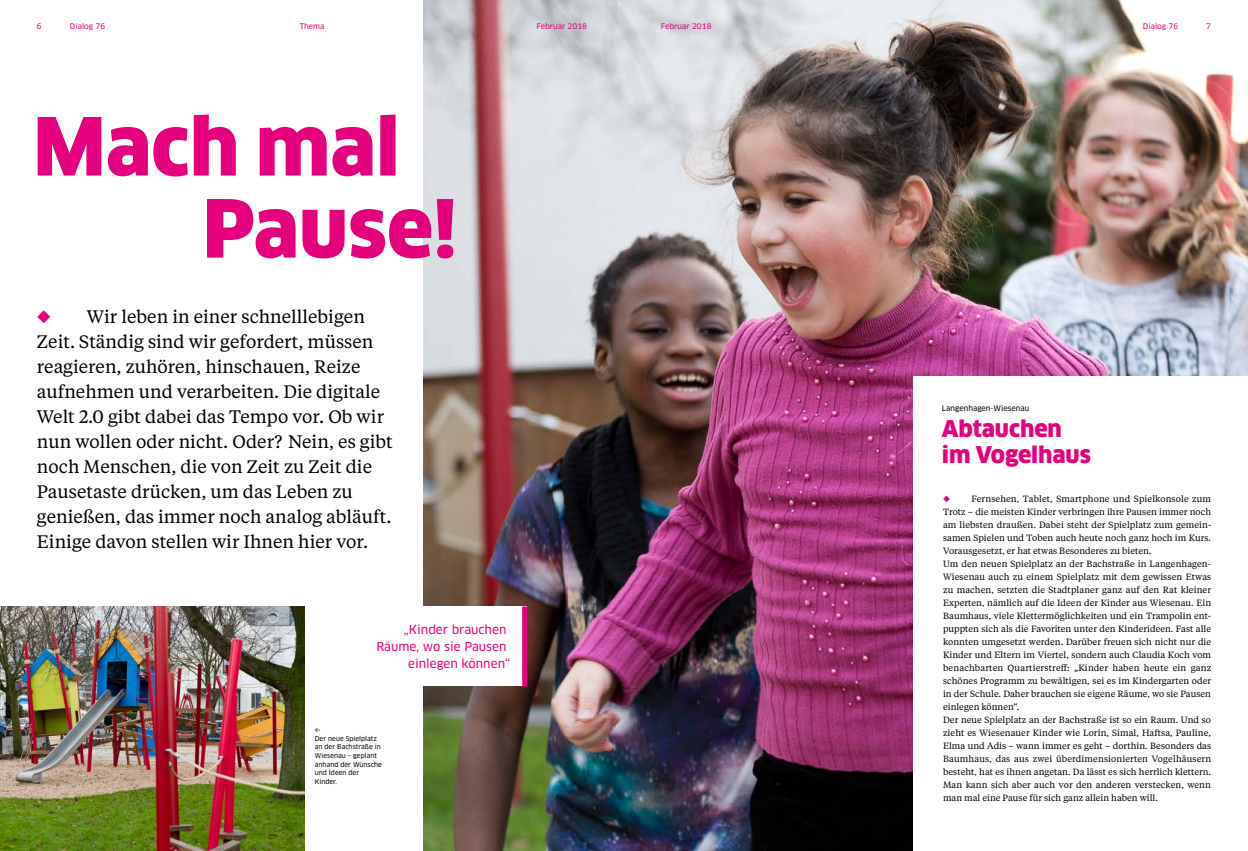
<style>
.page{position:relative;width:1248px;height:851px;background:#fff}
.page>*{position:absolute;margin:0;border:0;box-sizing:border-box;transform-origin:0 0}
.t1{font:900 78px/82px "Clan Pro";color:#e5007d}
.t2{font:900 22.5px/26px "Clan Pro";color:#e5007d}
.t3{font:18px/25px "Tiempos Text";color:#000}
.t4{font:12px "Clan Pro News";color:#e5007d}
.t5{font:9px/13px "Tiempos Text";letter-spacing:.005em;color:#000}
.t6{font:7.5px "Clan Pro News";color:#e5007d}
.t7{font:7.5px "Clan Pro News";color:#000}
.t8{font:6.5px/8.7px "Clan Pro News";color:#000}
.t9{font:6.5px "Calibri";color:#000}
.s1{color:#e5007d}
</style>
<div class="page">
<img style="left:423px;top:0;width:824px;height:850px">
<img style="left:0;top:606px;width:304px;height:244px">
<div style="left:913px;top:376px;width:334px;height:474px;background:#fff"></div>
<div style="left:361px;top:606px;width:166px;height:80px;background:#fff"></div>
<div style="left:522px;top:606px;width:5px;height:80px;background:#e5007d"></div>
<p class="t6" style="left:37px;top:22px;width:6px">6</p>
<p class="t6" style="left:70px;top:22px;width:37px">Dialog 76</p>
<p class="t6" style="left:300px;top:22px;width:26px">Thema</p>
<p class="t6" style="left:536px;top:22px;width:52px">Februar 2018</p>
<p class="t6" style="left:660px;top:22px;width:52px">Februar 2018</p>
<p class="t6" style="left:1142px;top:22px;width:37px">Dialog 76</p>
<p class="t6" style="left:1206px;top:22px;width:6px">7</p>
<h1 class="t1" style="left:203px;top:106px;width:255px;text-indent:-169px">Mach mal<br>Pause!</h1>
<p class="t3" style="left:37px;top:303px;width:357px"><span class="s1">◆</span> Wir leben in einer schnelllebigen Zeit. Ständig sind wir gefordert, müssen reagieren, zuhören, hinschauen, Reize aufnehmen und verarbeiten. Die digitale Welt 2.0 gibt dabei das Tempo vor. Ob wir nun wollen oder nicht. Oder? Nein, es gibt noch Menschen, die von Zeit zu Zeit die Pausetaste drücken, um das Leben zu genießen, das immer noch analog abläuft.<br>Einige davon stellen wir Ihnen hier vor.</p>
<h3 class="t4" style="left:403px;top:622px;width:104px">„Kinder brauchen</h3>
<h3 class="t4" style="left:376px;top:639px;width:132px">Räume, wo sie Pausen</h3>
<h3 class="t4" style="left:408px;top:656px;width:103px">einlegen können“</h3>
<p class="t9" style="left:315px;top:725px;width:7px">←</p>
<p class="t8" style="left:315px;top:733px;width:69px">Der neue Spielplatz an der Bachstraße in<br>Wiesenau – geplant anhand der Wünsche und Ideen der<br>Kinder.</p>
<p class="t7" style="left:941px;top:404px;width:89px">Langenhagen-Wiesenau</p>
<h2 class="t2" style="left:941px;top:416px;width:151px">Abtauchen im Vogelhaus</h2>
<p class="t5" style="left:943px;top:492px;width:270px"><span class="s1">◆</span> Fernsehen, Tablet, Smartphone und Spielkonsole zum Trotz – die meisten Kinder verbringen ihre Pausen immer noch am liebsten draußen. Dabei steht der Spielplatz zum gemein&shy;samen Spielen und Toben auch heute noch ganz hoch im Kurs.<br>Vorausgesetzt, er hat etwas Besonderes zu bieten.<br>Um den neuen Spielplatz an der Bachstraße in Langenhagen-Wiesenau auch zu einem Spielplatz mit dem gewissen Etwas zu machen, setzten die Stadtplaner ganz auf den Rat kleiner Experten, nämlich auf die Ideen der Kinder aus Wiesenau. Ein Baumhaus, viele Klettermöglichkeiten und ein Trampolin ent&shy;puppten sich als die Favoriten unter den Kinderideen. Fast alle konnten umgesetzt werden. Darüber freuen sich nicht nur die Kinder und Eltern im Viertel, sondern auch Claudia Koch vom benachbarten Quartierstreff: „Kinder haben heute ein ganz schönes Programm zu bewältigen, sei es im Kindergarten oder in der Schule. Daher brauchen sie eigene Räume, wo sie Pausen einlegen können“.<br>Der neue Spielplatz an der Bachstraße ist so ein Raum. Und so zieht es Wiesenauer Kinder wie Lorin, Simal, Haftsa, Pauline, Elma und Adis – wann immer es geht – dorthin. Besonders das Baumhaus, das aus zwei überdimensionierten Vogelhäusern besteht, hat es ihnen angetan. Da lässt es sich herrlich klettern.<br>Man kann sich aber auch vor den anderen verstecken, wenn man mal eine Pause für sich ganz allein haben will.</p>
</div>
